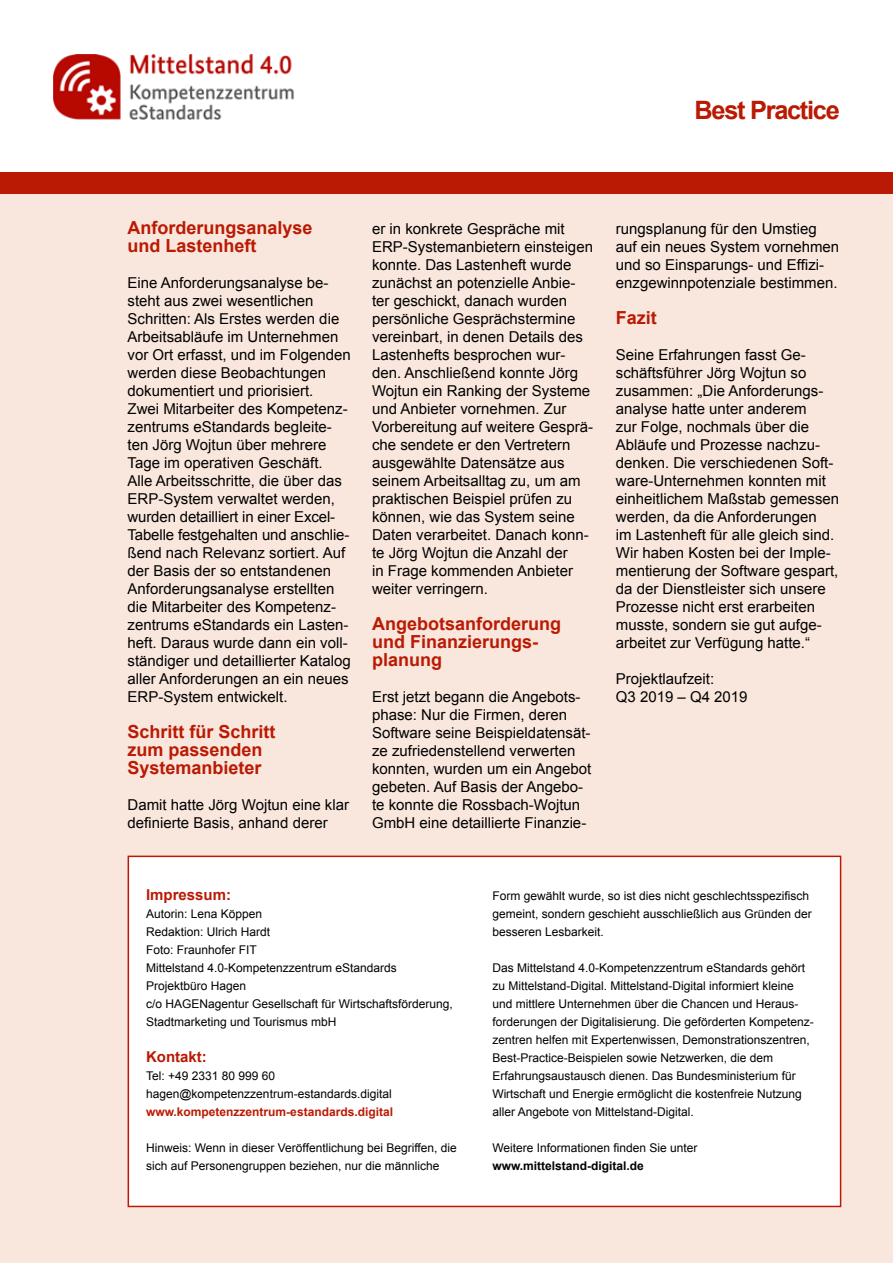
<style>
.page{position:relative;width:893px;height:1263px;background:#fff}
.page>*{position:absolute;margin:0;border:0;box-sizing:border-box;transform-origin:0 0}
.t1{font:700 25.35px "Arial";letter-spacing:-.05em;color:#ba1a03}
.t2{font:700 18px/18px "Arial";color:#ba1a03}
.t3{font:15px/18px "Arial";color:#000}
.t4{font:700 15px "Arial";color:#ba1a03}
.t5{font:12px/18px "Arial";color:#000}
.t6{font:700 12px "Arial";color:#ba1a03}
.t7{font:700 12px "Arial";color:#000}
</style>
<div class="page">
<div style="left:0;top:172px;width:893px;height:1091px;background:#f9e7dd"></div>
<img style="left:53px;top:54px;width:241px;height:65px">
<div style="left:0;top:172px;width:893px;height:21px;background:#ba1a03"></div>
<div style="left:128px;top:855px;width:713px;height:352px;background:#fff;border:2px solid #ba1a03"></div>
<h1 class="t1" style="left:694px;top:93px;width:147px">Best Practice</h1>
<p class="t2" style="left:128px;top:219px;width:187px">Anforderungsanalyse und Lastenheft</p>
<p class="t3" style="left:128px;top:274px;width:225px">Eine Anforderungsanalyse be&shy;steht aus zwei wesentlichen<br>Schritten: Als Erstes werden die<br>Arbeitsabläufe im Unternehmen vor Ort erfasst, und im Folgenden werden diese Beobachtungen dokumentiert und priorisiert.<br>Zwei Mitarbeiter des Kompetenz&shy;zentrums eStandards begleite&shy;ten Jörg Wojtun über mehrere<br>Tage im operativen Geschäft.<br>Alle Arbeitsschritte, die über das<br>ERP-System verwaltet werden, wurden detailliert in einer Excel-<br>Tabelle festgehalten und anschlie&shy;ßend nach Relevanz sortiert. Auf der Basis der so entstandenen<br>Anforderungsanalyse erstellten die Mitarbeiter des Kompetenz&shy;zentrums eStandards ein Lasten&shy;heft. Daraus wurde dann ein voll&shy;ständiger und detaillierter Katalog aller Anforderungen an ein neues<br>ERP-System entwickelt.</p>
<p class="t2" style="left:128px;top:723px;width:150px">Schritt für Schritt zum passenden<br>Systemanbieter</p>
<p class="t3" style="left:128px;top:796px;width:223px">Damit hatte Jörg Wojtun eine klar definierte Basis, anhand derer</p>
<p class="t3" style="left:372px;top:220px;width:222px">er in konkrete Gespräche mit<br>ERP-Systemanbietern einsteigen konnte. Das Lastenheft wurde zunächst an potenzielle Anbie&shy;ter geschickt, danach wurden persönliche Gesprächstermine vereinbart, in denen Details des<br>Lastenhefts besprochen wur&shy;den. Anschließend konnte Jörg<br>Wojtun ein Ranking der Systeme und Anbieter vornehmen. Zur<br>Vorbereitung auf weitere Gesprä&shy;che sendete er den Vertretern ausgewählte Datensätze aus seinem Arbeitsalltag zu, um am praktischen Beispiel prüfen zu können, wie das System seine<br>Daten verarbeitet. Danach konn&shy;te Jörg Wojtun die Anzahl der<br>in Frage kommenden Anbieter weiter verringern.</p>
<p class="t2" style="left:372px;top:615px;width:190px">Angebotsanforderung und Finanzierungs&shy;planung</p>
<p class="t3" style="left:372px;top:688px;width:221px">Erst jetzt begann die Angebots&shy;phase: Nur die Firmen, deren<br>Software seine Beispieldatensät&shy;ze zufriedenstellend verwerten konnten, wurden um ein Angebot gebeten. Auf Basis der Angebo&shy;te konnte die Rossbach-Wojtun<br>GmbH eine detaillierte Finanzie-</p>
<p class="t3" style="left:616px;top:220px;width:225px">rungsplanung für den Umstieg auf ein neues System vornehmen und so Einsparungs- und Effizi&shy;enzgewinnpotenziale bestimmen.</p>
<p class="t2" style="left:616px;top:309px;width:43px">Fazit</p>
<p class="t3" style="left:616px;top:346px;width:225px">Seine Erfahrungen fasst Ge&shy;schäftsführer Jörg Wojtun so zusammen: „Die Anforderungs&shy;analyse hatte unter anderem<br>zur Folge, nochmals über die<br>Abläufe und Prozesse nachzu&shy;denken. Die verschiedenen Soft&shy;ware-Unternehmen konnten mit einheitlichem Maßstab gemessen werden, da die Anforderungen<br>im Lastenheft für alle gleich sind.<br>Wir haben Kosten bei der Imple&shy;mentierung der Software gespart, da der Dienstleister sich unsere<br>Prozesse nicht erst erarbeiten musste, sondern sie gut aufge&shy;arbeitet zur Verfügung hatte.“</p>
<p class="t3" style="left:616px;top:670px;width:133px">Projektlaufzeit:<br>Q3 2019 – Q4 2019</p>
<p class="t4" style="left:146px;top:885px;width:87px">Impressum:</p>
<p class="t5" style="left:146px;top:905px;width:308px">Autorin: Lena Köppen<br>Redaktion: Ulrich Hardt<br>Foto: Fraunhofer FIT<br>Mittelstand 4.0-Kompetenzzentrum eStandards<br>Projektbüro Hagen<br>c/o HAGENagentur Gesellschaft für Wirtschaftsförderung,<br>Stadtmarketing und Tourismus mbH</p>
<p class="t4" style="left:146px;top:1047px;width:62px">Kontakt:</p>
<p class="t5" style="left:146px;top:1067px;width:247px">Tel: +49 2331 80 999 60 hagen@kompetenzzentrum-estandards.digital</p>
<p class="t6" style="left:146px;top:1104px;width:248px">www.kompetenzzentrum-estandards.digital</p>
<p class="t5" style="left:146px;top:1139px;width:312px">Hinweis: Wenn in dieser Veröffentlichung bei Begriffen, die sich auf Personengruppen beziehen, nur die männliche</p>
<p class="t5" style="left:492px;top:887px;width:321px">Form gewählt wurde, so ist dies nicht geschlechtsspezifisch gemeint, sondern geschieht ausschließlich aus Gründen der besseren Lesbarkeit.</p>
<p class="t5" style="left:492px;top:959px;width:323px">Das Mittelstand 4.0-Kompetenzzentrum eStandards gehört zu Mittelstand-Digital. Mittelstand-Digital informiert kleine und mittlere Unternehmen über die Chancen und Heraus&shy;forderungen der Digitalisierung. Die geförderten Kompetenz&shy;zentren helfen mit Expertenwissen, Demonstrationszentren, Best-Practice-Beispielen sowie Netzwerken, die dem Erfahrungsaustausch dienen. Das Bundesministerium für Wirtschaft und Energie ermöglicht die kostenfreie Nutzung aller Angebote von Mittelstand-Digital.</p>
<p class="t5" style="left:492px;top:1139px;width:207px">Weitere Informationen finden Sie unter</p>
<p class="t7" style="left:492px;top:1158px;width:153px">www.mittelstand-digital.de</p>
</div>
